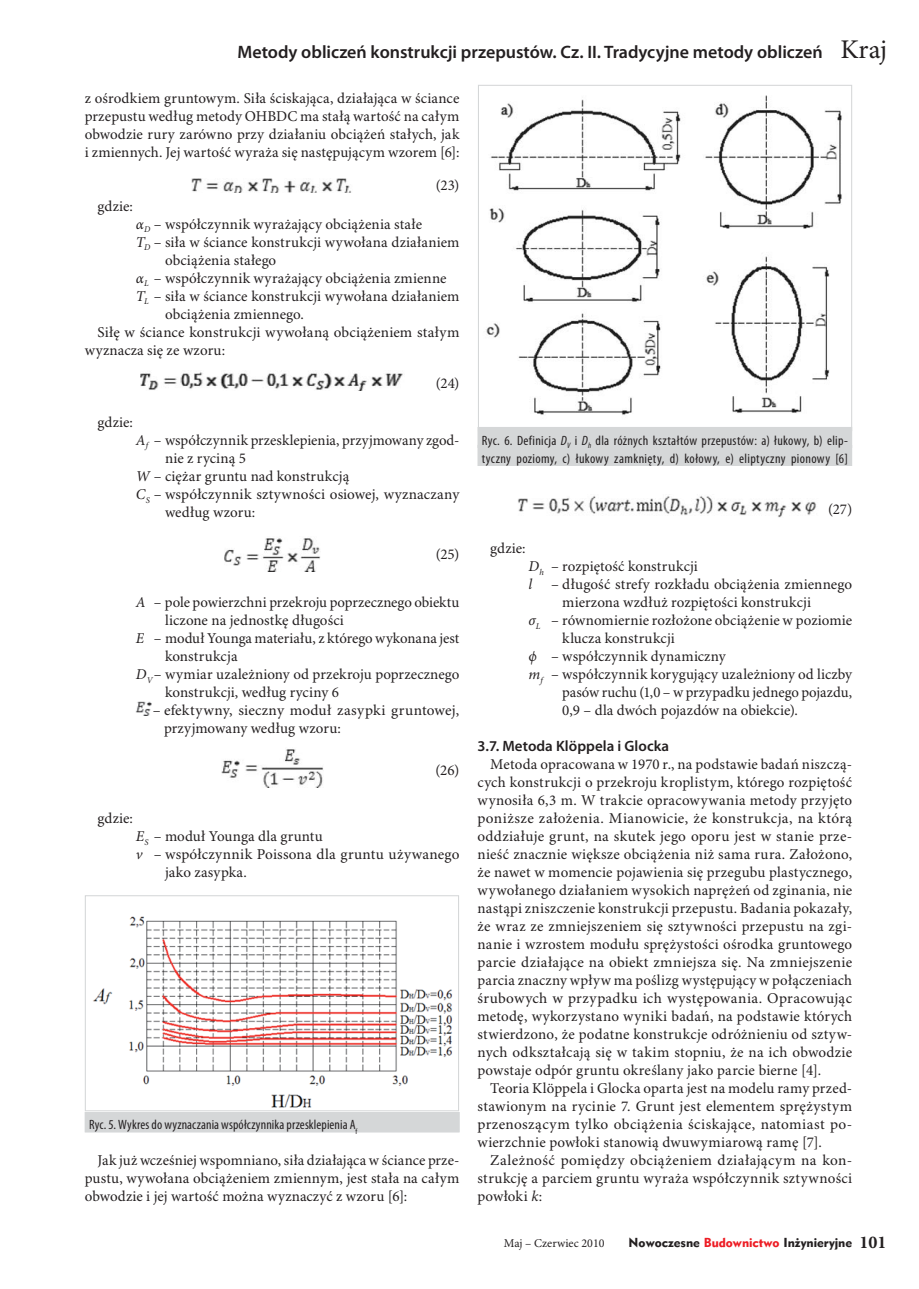
<style>
.page{position:relative;width:919px;height:1289px;background:#fff}
.page>*{position:absolute;margin:0;border:0;box-sizing:border-box;transform-origin:0 0}
.t1{font:600 18px "Myriad Pro";color:#231f20}
.t2{font:15px/18px "Minion Pro";letter-spacing:.015em;color:#231f20;text-align:justify}
.t3{font:600 15px "Myriad Pro";letter-spacing:.005em;color:#231f20}
.t4{font:condensed 13.5px/18px "Myriad Pro";letter-spacing:.02em;color:#231f20}
.t5{font:12px "Geometr 415 Blk PL";color:#231f20}
.t6{font:12px "Minion Pro";color:#231f20}
.s1{font-family:"Minion Pro";font-weight:400;font-size:27px}
.s2{font-style:italic}
.s3{color:#ed1c24}
.s4{font-family:"Minion Pro";font-weight:700;font-size:18px}
</style>
<div class="page">
<div style="left:85px;top:1111px;width:374px;height:21px;background:#d5d7d8"></div>
<img style="left:192px;top:178px;width:159px;height:15px">
<img style="left:141px;top:372px;width:262px;height:19px">
<img style="left:224px;top:538px;width:97px;height:33px">
<img style="left:136px;top:701px;width:16px;height:14px">
<img style="left:221px;top:749px;width:102px;height:38px">
<img style="left:93px;top:916px;width:360px;height:192px">
<div style="left:85px;top:895px;width:374px;height:216px;border:1px solid #d5d7d8"></div>
<img style="left:518px;top:496px;width:299px;height:21px">
<div style="left:477px;top:427px;width:375px;height:21px;background:#d5d7d8"></div>
<div style="left:477px;top:445px;width:375px;height:21px;background:#d5d7d8"></div>
<img style="left:486px;top:95px;width:356px;height:320px">
<div style="left:478px;top:85px;width:374px;height:346px;border:1px solid #d5d7d8"></div>
<p class="t1" style="left:237px;top:45px;width:651px">Metody obliczeń konstrukcji przepustów. Cz. II. Tradycyjne metody obliczeń <span class="s1">Kraj</span></p>
<p class="t2" style="left:85px;top:90px;width:376px">z ośrodkiem gruntowym. Siła ściskająca, działająca w ściance przepustu według metody OHBDC ma stałą wartość na całym obwodzie rury zarówno przy działaniu obciążeń stałych, jak i zmiennych. Jej wartość wyraża się następującym wzorem [6]:</p>
<p class="t2" style="left:436px;top:177px;width:25px">(23)</p>
<p class="t2" style="left:98px;top:198px;width:37px">gdzie:</p>
<p class="t2" style="left:136px;top:216px;width:288px"><span class="s2">α</span><sub>D</sub> – współczynnik wyrażający obciążenia stałe</p>
<p class="t2" style="left:136px;top:234px;width:325px"><span class="s2">T</span><sub>D</sub> – siła w ściance konstrukcji wywołana działaniem</p>
<p class="t2" style="left:165px;top:252px;width:113px">obciążenia stałego</p>
<p class="t2" style="left:136px;top:270px;width:312px"><span class="s2">α</span><sub>L</sub> – współczynnik wyrażający obciążenia zmienne</p>
<p class="t2" style="left:136px;top:288px;width:325px"><span class="s2">T</span><sub>L</sub> – siła w ściance konstrukcji wywołana działaniem</p>
<p class="t2" style="left:165px;top:306px;width:140px">obciążenia zmiennego.</p>
<p class="t2" style="left:98px;top:324px;width:363px">Siłę w ściance konstrukcji wywołaną obciążeniem stałym</p>
<p class="t2" style="left:85px;top:342px;width:142px">wyznacza się ze wzoru:</p>
<p class="t2" style="left:435px;top:375px;width:25px">(24)</p>
<p class="t2" style="left:98px;top:414px;width:37px">gdzie:</p>
<p class="t2" style="left:136px;top:432px;width:325px"><span class="s2">A</span><sub>f</sub> – współczynnik przesklepienia, przyjmowany zgod-</p>
<p class="t2" style="left:165px;top:450px;width:82px">nie z ryciną 5</p>
<p class="t2" style="left:136px;top:468px;width:215px"><span class="s2">W</span> – ciężar gruntu nad konstrukcją</p>
<p class="t2" style="left:136px;top:486px;width:325px"><span class="s2">C</span><sub>S</sub> – współczynnik sztywności osiowej, wyznaczany</p>
<p class="t2" style="left:165px;top:504px;width:92px">według wzoru:</p>
<p class="t2" style="left:435px;top:546px;width:25px">(25)</p>
<p class="t2" style="left:136px;top:594px;width:325px"><span class="s2">A</span> – pole powierzchni przekroju poprzecznego obiektu</p>
<p class="t2" style="left:165px;top:612px;width:180px">liczone na jednostkę długości</p>
<p class="t2" style="left:136px;top:630px;width:325px"><span class="s2">E</span> – moduł Younga materiału, z którego wykonana jest</p>
<p class="t2" style="left:165px;top:648px;width:74px">konstrukcja</p>
<p class="t2" style="left:136px;top:666px;width:325px"><span class="s2">D</span><sub>V</sub> – wymiar uzależniony od przekroju poprzecznego</p>
<p class="t2" style="left:165px;top:684px;width:175px">konstrukcji, według ryciny 6</p>
<p class="t2" style="left:164px;top:702px;width:297px;text-indent:-11px">– efektywny, sieczny moduł zasypki gruntowej, przyjmowany według wzoru:</p>
<p class="t2" style="left:435px;top:762px;width:26px">(26)</p>
<p class="t2" style="left:98px;top:810px;width:37px">gdzie:</p>
<p class="t2" style="left:136px;top:828px;width:188px"><span class="s2">E</span><sub>S</sub> – moduł Younga dla gruntu</p>
<p class="t2" style="left:136px;top:846px;width:325px"><span class="s2">v</span> – współczynnik Poissona dla gruntu używanego</p>
<p class="t2" style="left:165px;top:864px;width:83px">jako zasypka.</p>
<p class="t4" style="left:89px;top:1117px;width:270px">Ryc. 5. Wykres do wyznaczania współczynnika przesklepienia A<sub>f</sub></p>
<p class="t2" style="left:85px;top:1152px;width:376px;text-indent:13px">Jak już wcześniej wspomniano, siła działająca w ściance prze&shy;pustu, wywołana obciążeniem zmiennym, jest stała na całym obwodzie i jej wartość można wyznaczyć z wzoru [6]:</p>
<p class="t4" style="left:481px;top:433px;width:367px">Ryc. 6. Definicja <span class="s2">D</span><sub>V</sub> i <span class="s2">D</span><sub>h</sub> dla różnych kształtów przepustów: a) łukowy, b) elip&shy;tyczny poziomy, c) łukowy zamknięty, d) kołowy, e) eliptyczny pionowy [6]</p>
<p class="t2" style="left:490px;top:540px;width:37px">gdzie:</p>
<p class="t2" style="left:828px;top:501px;width:25px">(27)</p>
<p class="t2" style="left:528px;top:558px;width:171px"><span class="s2">D</span><sub>h</sub> – rozpiętość konstrukcji</p>
<p class="t2" style="left:528px;top:576px;width:325px"><span class="s2">l</span> – długość strefy rozkładu obciążenia zmiennego</p>
<p class="t2" style="left:562px;top:594px;width:250px">mierzona wzdłuż rozpiętości konstrukcji</p>
<p class="t2" style="left:528px;top:612px;width:325px"><span class="s2">σ</span><sub>L</sub> – równomiernie rozłożone obciążenie w poziomie</p>
<p class="t2" style="left:562px;top:630px;width:114px">klucza konstrukcji</p>
<p class="t2" style="left:528px;top:648px;width:199px"><span class="s2">ϕ</span> – współczynnik dynamiczny</p>
<p class="t2" style="left:528px;top:666px;width:325px"><span class="s2">m</span><sub>f</sub> – współczynnik korygujący uzależniony od liczby</p>
<p class="t2" style="left:562px;top:684px;width:291px">pasów ruchu (1,0 – w przypadku jednego pojazdu,</p>
<p class="t2" style="left:562px;top:702px;width:237px">0,9 – dla dwóch pojazdów na obiekcie).</p>
<p class="t3" style="left:477px;top:740px;width:193px">3.7. Metoda Klöppela i Glocka</p>
<p class="t2" style="left:477px;top:756px;width:376px;text-indent:13px">Metoda opracowana w 1970 r., na podstawie badań niszczą&shy;cych konstrukcji o przekroju kroplistym, którego rozpiętość wynosiła 6,3 m. W trakcie opracowywania metody przyjęto poniższe założenia. Mianowicie, że konstrukcja, na którą oddziałuje grunt, na skutek jego oporu jest w stanie prze&shy;nieść znacznie większe obciążenia niż sama rura. Założono, że nawet w momencie pojawienia się przegubu plastycznego, wywołanego działaniem wysokich naprężeń od zginania, nie nastąpi zniszczenie konstrukcji przepustu. Badania pokazały, że wraz ze zmniejszeniem się sztywności przepustu na zgi&shy;nanie i wzrostem modułu sprężystości ośrodka gruntowego parcie działające na obiekt zmniejsza się. Na zmniejszenie parcia znaczny wpływ ma poślizg występujący w połączeniach śrubowych w przypadku ich występowania. Opracowując metodę, wykorzystano wyniki badań, na podstawie których stwierdzono, że podatne konstrukcje odróżnieniu od sztyw&shy;nych odkształcają się w takim stopniu, że na ich obwodzie powstaje odpór gruntu określany jako parcie bierne [4].</p>
<p class="t2" style="left:477px;top:1080px;width:376px;text-indent:13px">Teoria Klöppela i Glocka oparta jest na modelu ramy przed&shy;stawionym na rycinie 7. Grunt jest elementem sprężystym przenoszącym tylko obciążenia ściskające, natomiast po&shy;wierzchnie powłoki stanowią dwuwymiarową ramę [7].</p>
<p class="t2" style="left:477px;top:1152px;width:376px;text-indent:13px">Zależność pomiędzy obciążeniem działającym na kon&shy;strukcję a parciem gruntu wyraża współczynnik sztywności powłoki <span class="s2">k</span>:</p>
<p class="t6" style="left:504px;top:1238px;width:102px">Maj – Czerwiec 2010</p>
<p class="t5" style="left:628px;top:1236px;width:259px">Nowoczesne <span class="s3">Budownictwo</span> Inżynieryjne <span class="s4">101</span></p>
</div>
